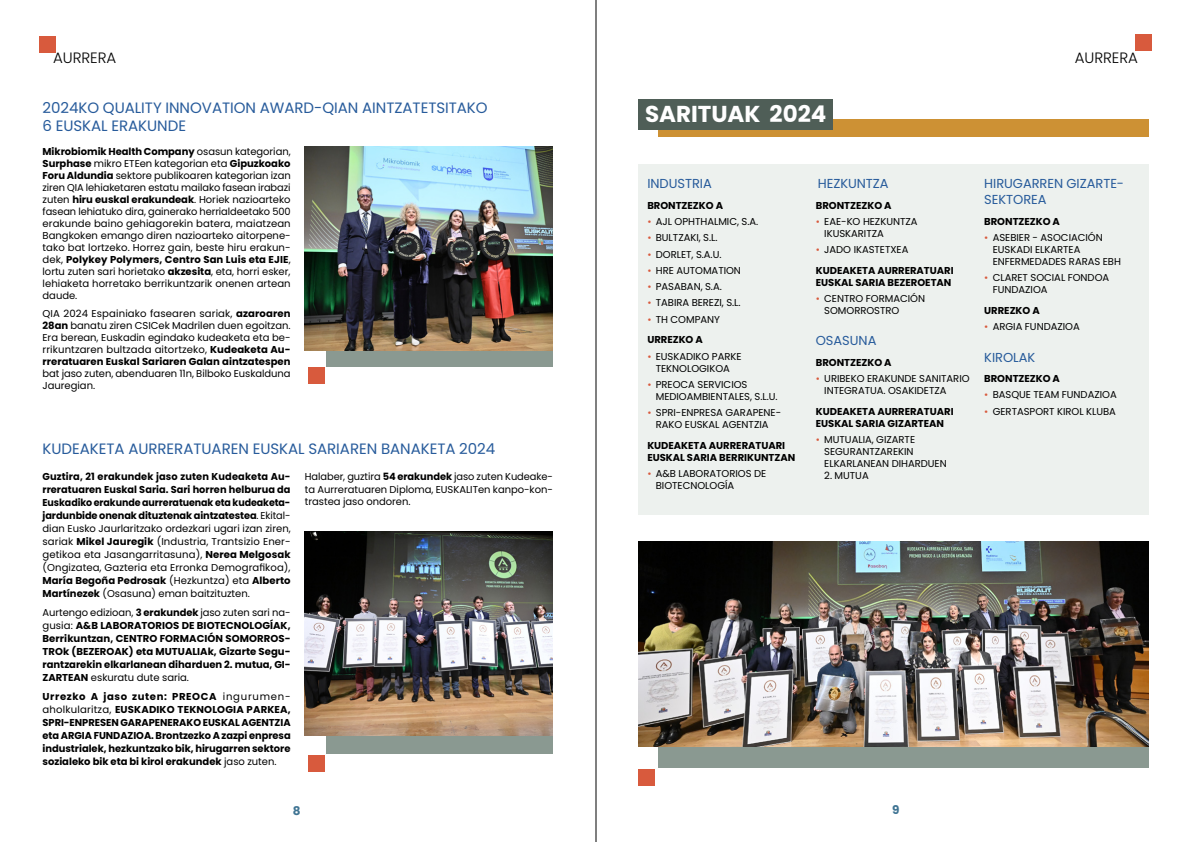
<style>
.page{position:relative;width:1191px;height:842px;background:#fff}
.page>*{position:absolute;margin:0;border:0;box-sizing:border-box;transform-origin:0 0}
.t1{font:700 23px "Poppins";color:#fff}
.t2{font:15px/18px "Poppins";letter-spacing:-.005em;color:#275b9b}
.t3{font:300 15px "Poppins";letter-spacing:-.005em;color:#000}
.t4{font:13px/15.6px "Poppins";letter-spacing:-.005em;color:#275b9b}
.t5{font:700 12px "Poppins";color:#3f7493}
.t6{font:10px/12px "Poppins";letter-spacing:-.005em;color:#000}
.t7{font:700 10px/13px "Poppins";color:#000;text-align:justify}
.s1{font-weight:700}
.s2{color:#d85a3d}
.s3{font-weight:400;color:#d85a3d}
.s4{font-weight:400}
</style>
<div class="page">
<div style="left:1135px;top:35px;width:16px;height:16px;background:#d85a3d"></div>
<div style="left:40px;top:36px;width:16px;height:16px;background:#d85a3d"></div>
<div style="left:326px;top:177px;width:227px;height:189px;background:#8a9991"></div>
<div style="left:326px;top:565px;width:227px;height:189px;background:#8a9991"></div>
<img style="left:305px;top:146px;width:248px;height:204px">
<div style="left:308px;top:368px;width:16px;height:16px;background:#d85a3d"></div>
<div style="left:308px;top:755px;width:16px;height:16px;background:#d85a3d"></div>
<div style="left:658px;top:569px;width:490px;height:199px;background:#8a9991"></div>
<img style="left:305px;top:532px;width:248px;height:204px">
<div style="left:638px;top:769px;width:16px;height:16px;background:#d85a3d"></div>
<div style="left:638px;top:164px;width:510px;height:350px;background:#edf1ee"></div>
<img style="left:638px;top:541px;width:510px;height:205px">
<div style="left:658px;top:119px;width:490px;height:17px;background:#cd9134"></div>
<div style="left:638px;top:99px;width:194px;height:30px;background:#4f5e57"></div>
<hr style="left:595px;top:0;width:1px;height:842px;background:#000">
<h2 class="t3" style="left:53px;top:49px;width:65px">AURRERA</h2>
<h2 class="t3" style="left:1074px;top:49px;width:65px">AURRERA</h2>
<h2 class="t2" style="left:43px;top:99px;width:447px">2024KO QUALITY INNOVATION AWARD-QIAN AINTZATETSITAKO<br>6 EUSKAL ERAKUNDE</h2>
<p class="t6" style="left:43px;top:146px;width:250px;text-align:justify"><span class="s1">Mikrobiomik Health Company</span> osasun kategorian, <span class="s1">Surphase</span> mikro ETEen kategorian eta <span class="s1">Gipuzkoako Foru Aldundia</span> sektore publikoaren kategorian izan ziren QIA lehiaketaren estatu mailako fasean irabazi zuten <span class="s1">hiru euskal erakundeak</span>. Horiek nazioarteko fasean lehiatuko dira, gainerako herrialdeetako 500 erakunde baino gehiagorekin batera, maiatzean Bangkoken emango diren nazioarteko aitorpene&shy;tako bat lortzeko. Horrez gain, beste hiru erakun&shy;dek, <span class="s1">Polykey Polymers, Centro San Luis eta EJIE</span>, lortu zuten sari horietako <span class="s1">akzesita</span>, eta, horri esker, lehiaketa horretako berrikuntzarik onenen artean daude.</p>
<p class="t6" style="left:43px;top:308px;width:250px;text-align:justify">QIA 2024 Espainiako fasearen sariak, <span class="s1">azaroaren 28an</span> banatu ziren CSICek Madrilen duen egoitzan.<br>Era berean, Euskadin egindako kudeaketa eta be&shy;rrikuntzaren bultzada aitortzeko, <span class="s1">Kudeaketa Au&shy;rreratuaren Euskal Sariaren Galan aintzatespen</span></p>
<p class="t6" style="left:43px;top:368px;width:250px">bat jaso zuten, abenduaren 11n, Bilboko Euskalduna<br>Jauregian.</p>
<h1 class="t1" style="left:645px;top:101px;width:183px">SARITUAK 2024</h1>
<h3 class="t4" style="left:647px;top:176px;width:66px">INDUSTRIA</h3>
<p class="t7" style="left:647px;top:199px;width:77px">BRONTZEZKO A</p>
<p class="t6" style="left:647px;top:216px;width:112px"><span class="s2">•</span> AJL OPHTHALMIC, S.A.</p>
<p class="t6" style="left:647px;top:232px;width:72px"><span class="s2">•</span> BULTZAKI, S.L.</p>
<p class="t6" style="left:647px;top:248px;width:76px"><span class="s2">•</span> DORLET, S.A.U.</p>
<p class="t6" style="left:647px;top:265px;width:95px"><span class="s2">•</span> HRE AUTOMATION</p>
<p class="t6" style="left:647px;top:281px;width:76px"><span class="s2">•</span> PASABAN, S.A.</p>
<p class="t6" style="left:647px;top:297px;width:95px"><span class="s2">•</span> TABIRA BEREZI, S.L.</p>
<p class="t6" style="left:647px;top:309px;width:74px;line-height:20.5px"><span class="s2">•</span> TH COMPANY<br><span class="s1">URREZKO A</span></p>
<p class="t6" style="left:647px;top:350px;width:96px;text-align:center"><span class="s2">•</span> EUSKADIKO PARKE<br>TEKNOLOGIKOA</p>
<p class="t6" style="left:656px;top:378px;width:123px;text-indent:-8px"><span class="s2">•</span> PREOCA SERVICIOS<br>MEDIOAMBIENTALES, S.L.U.</p>
<p class="t6" style="left:647px;top:407px;width:135px;text-align:center"><span class="s2">•</span> SPRI-ENPRESA GARAPENE-<br>RAKO EUSKAL AGENTZIA</p>
<p class="t7" style="left:647px;top:439px;width:149px;line-height:12px">KUDEAKETA AURRERATUARI<br>EUSKAL SARIA BERRIKUNTZAN</p>
<p class="t6" style="left:656px;top:467px;width:112px;text-indent:-8px"><span class="s2">•</span> A&amp;B LABORATORIOS DE<br>BIOTECNOLOGÍA</p>
<h3 class="t4" style="left:984px;top:176px;width:141px">HIRUGARREN GIZARTE-<br>SEKTOREA</h3>
<p class="t7" style="left:984px;top:215px;width:77px">BRONTZEZKO A</p>
<p class="t6" style="left:992px;top:231px;width:130px;text-indent:-8px"><span class="s2">•</span> ASEBIER - ASOCIACIÓN<br>EUSKADI ELKARTEA<br>ENFERMEDADES RARAS EBH</p>
<p class="t6" style="left:992px;top:272px;width:118px;text-indent:-8px"><span class="s2">•</span> CLARET SOCIAL FONDOA<br>FUNDAZIOA</p>
<p class="t7" style="left:984px;top:304px;width:57px">URREZKO A</p>
<p class="t6" style="left:984px;top:320px;width:97px"><span class="s2">•</span> ARGIA FUNDAZIOA</p>
<h3 class="t4" style="left:984px;top:349px;width:53px">KIROLAK</h3>
<p class="t7" style="left:984px;top:372px;width:77px">BRONTZEZKO A</p>
<p class="t6" style="left:984px;top:389px;width:134px"><span class="s2">•</span> BASQUE TEAM FUNDAZIOA</p>
<p class="t6" style="left:984px;top:405px;width:133px"><span class="s2">•</span> GERTASPORT KIROL KLUBA</p>
<h3 class="t4" style="left:817px;top:176px;width:72px">HEZKUNTZA</h3>
<p class="t7" style="left:815px;top:199px;width:77px">BRONTZEZKO A</p>
<p class="t6" style="left:824px;top:216px;width:95px;text-indent:-8px"><span class="s2">•</span> EAE-KO HEZKUNTZA<br>IKUSKARITZA</p>
<p class="t7" style="left:815px;top:240px;width:139px;line-height:20.5px"><span class="s3">•</span> <span class="s4">JADO IKASTETXEA<br></span>KUDEAKETA AURRERATUARI</p>
<p class="t7" style="left:815px;top:276px;width:137px">EUSKAL SARIA BEZEROETAN</p>
<p class="t6" style="left:824px;top:293px;width:102px;text-indent:-8px"><span class="s2">•</span> CENTRO FORMACIÓN<br>SOMORROSTRO</p>
<h3 class="t4" style="left:815px;top:333px;width:62px">OSASUNA</h3>
<p class="t7" style="left:815px;top:356px;width:77px">BRONTZEZKO A</p>
<p class="t6" style="left:824px;top:373px;width:147px;text-indent:-8px"><span class="s2">•</span> URIBEKO ERAKUNDE SANITARIO<br>INTEGRATUA. OSAKIDETZA</p>
<p class="t7" style="left:815px;top:405px;width:139px;line-height:12px">KUDEAKETA AURRERATUARI<br>EUSKAL SARIA GIZARTEAN</p>
<p class="t6" style="left:824px;top:433px;width:124px;text-indent:-8px"><span class="s2">•</span> MUTUALIA, GIZARTE<br>SEGURANTZAREKIN<br>ELKARLANEAN DIHARDUEN</p>
<p class="t6" style="left:824px;top:469px;width:46px">2. MUTUA</p>
<h2 class="t2" style="left:43px;top:439px;width:454px">KUDEAKETA AURRERATUAREN EUSKAL SARIAREN BANAKETA 2024</h2>
<p class="t7" style="left:43px;top:470px;width:250px">Guztira, 21 erakundek jaso zuten Kudeaketa Au&shy;rreratuaren Euskal Saria. Sari horren helburua da Euskadiko erakunde aurreratuenak eta kudeaketa&shy;jardunbide onenak dituztenak aintzatestea<span class="s4">. Ekital&shy;dian Eusko Jaurlaritzako ordezkari ugari izan ziren, sariak</span> Mikel Jauregik <span class="s4">(Industria, Trantsizio Ener&shy;getikoa eta Jasangarritasuna),</span> Nerea Melgosak <span class="s4">(Ongizatea, Gazteria eta Erronka Demografikoa), </span>María Begoña Pedrosak <span class="s4">(Hezkuntza) eta</span> Alberto Martínezek <span class="s4">(Osasuna) eman baitzituzten.</span></p>
<p class="t7" style="left:43px;top:606px;width:250px"><span class="s4">Aurtengo edizioan,</span> 3 erakundek <span class="s4">jaso zuten sari na&shy;gusia:</span> A&amp;B LABORATORIOS DE BIOTECNOLOGÍAK, Berrikuntzan, CENTRO FORMACIÓN SOMORROS-TROk (BEZEROAK) eta MUTUALIAk, Gizarte Segu&shy;rantzarekin elkarlanean diharduen 2. mutua, GI-ZARTEAN <span class="s4">eskuratu dute saria.</span></p>
<p class="t7" style="left:43px;top:690px;width:250px">Urrezko A jaso zuten: PREOCA <span class="s4">ingurumen&shy;aholkularitza,</span> EUSKADIKO TEKNOLOGIA PARKEA, SPRI-ENPRESEN GARAPENERAKO EUSKAL AGENTZIA eta ARGIA FUNDAZIOA. Brontzezko A zazpi enpresa industrialek, hezkuntzako bik, hirugarren sektore sozialeko bik eta bi kirol erakundek <span class="s4">jaso zuten.</span></p>
<p class="t6" style="left:305px;top:470px;width:250px;line-height:13px">Halaber, guztira <span class="s1">54 erakundek</span> jaso zuten Kudeake&shy;ta Aurreratuaren Diploma, EUSKALITen kanpo-kon-</p>
<p class="t6" style="left:305px;top:496px;width:107px">trastea jaso ondoren.</p>
<p class="t5" style="left:293px;top:804px;width:9px">8</p>
<p class="t5" style="left:892px;top:803px;width:9px">9</p>
</div>
